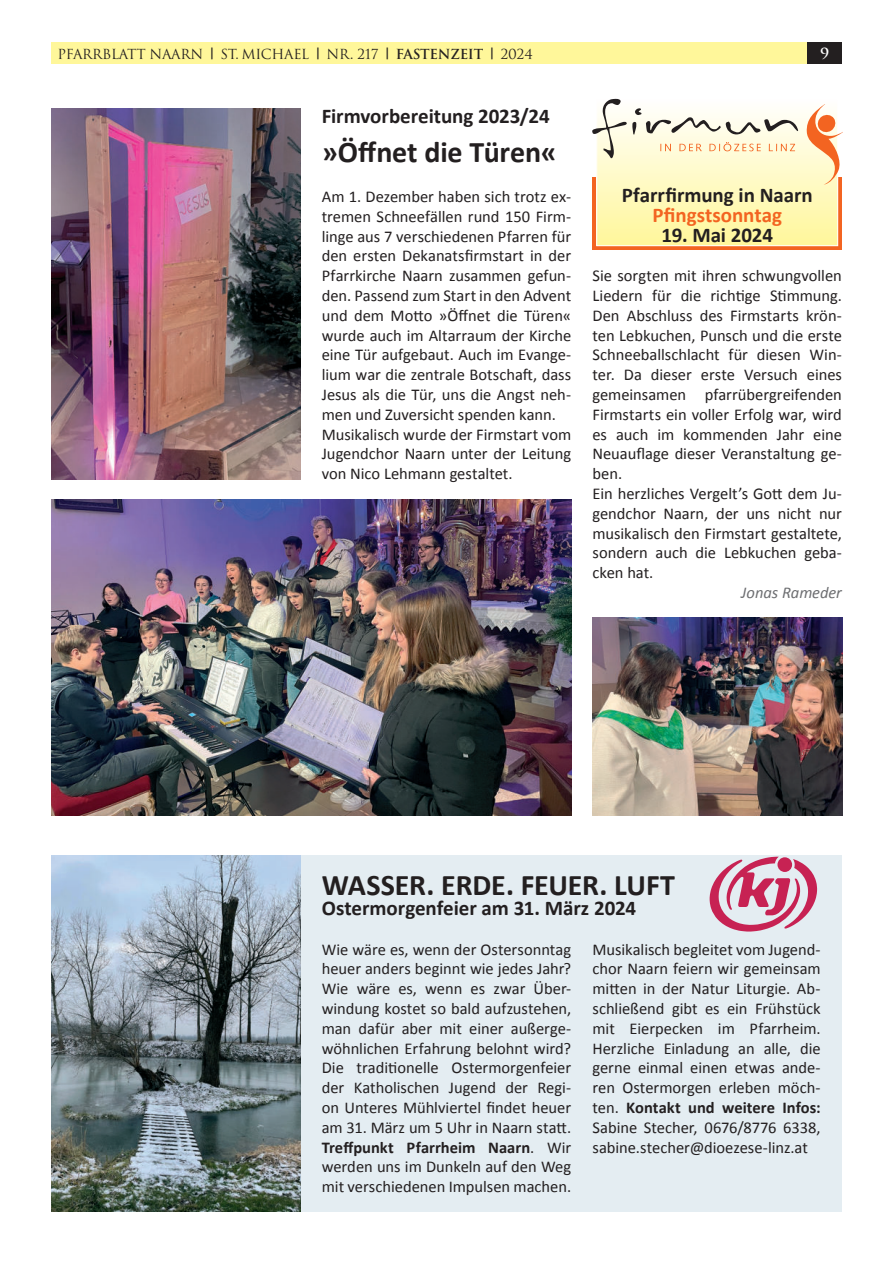
<style>
.page{position:relative;width:893px;height:1263px;background:#fff}
.page>*{position:absolute;margin:0;border:0;box-sizing:border-box;transform-origin:0 0}
.t1{font:700 30px "Calibri";letter-spacing:-.005em;color:#231f20}
.t2{font:700 21px "Calibri";letter-spacing:-.005em;color:#231f20}
.t3{font:700 21px "Calibri";color:#f36421}
.t4{font:16.5px/19.8px "Calibri";letter-spacing:-.005em;color:#231f20}
.t5{font:italic 16.5px "Calibri";letter-spacing:-.005em;color:#6d6e71}
.t6{font:700 15px "Trajan";color:#fff}
.t7{font:13.5px "Trajan";letter-spacing:-.02em;color:#231f20}
.s1{font-family:"Calibri";font-weight:300}
.s2{font-weight:700}
</style>
<div class="page">
<div style="left:51px;top:43px;width:757px;height:21px;background:#fff79a"></div>
<div style="left:808px;top:43px;width:34px;height:21px;background:#231f20"></div>
<svg style="left:592px;top:185px;width:250px;height:65px"></svg>
<svg style="left:598px;top:185px;width:238px;height:59px;background:#fff8af"></svg>
<div style="left:596px;top:99px;width:242px;height:147px;border:1px solid #fff"></div>
<svg style="left:592px;top:99px;width:250px;height:86px"></svg>
<img style="left:51px;top:109px;width:249px;height:370px">
<div style="left:51px;top:855px;width:791px;height:357px;background:#e4edf2"></div>
<img style="left:51px;top:855px;width:249px;height:357px">
<svg style="left:710px;top:857px;width:107px;height:74px"></svg>
<div style="left:777px;top:857px;width:15px;height:15px;background:#c72253;border-radius:50%"></div>
<img style="left:592px;top:618px;width:250px;height:198px">
<img style="left:51px;top:499px;width:520px;height:317px">
<p class="t7" style="left:57px;top:46px;width:477px">PFARRBLATT NAARN <span class="s1">|</span> ST. MICHAEL <span class="s1">|</span> NR. 217 <span class="s1">|</span> <span class="s2">FASTENZEIT</span> <span class="s1">|</span> 2024</p>
<p class="t6" style="left:820px;top:45px;width:11px">9</p>
<p class="t2" style="left:322px;top:102px;width:229px">Firmvorbereitung 2023/24</p>
<h1 class="t1" style="left:322px;top:133px;width:237px">»Ö昀昀net die Türen«</h1>
<p class="t4" style="left:322px;top:187px;width:251px">Am 1. Dezember haben sich trotz ex&shy;tremen Schneefällen rund 150 Firm&shy;linge aus 7 verschiedenen Pfarren für den ersten Dekanats昀椀rmstart in der Pfarrkirche Naarn zusammen gefun&shy;den. Passend zum Start in den Advent und dem Mo琀琀o »Ö昀昀net die Türen« wurde auch im Altarraum der Kirche eine Tür aufgebaut. Auch im Evange&shy;lium war die zentrale Botscha昀琀, dass Jesus als die Tür, uns die Angst neh&shy;men und Zuversicht spenden kann.<br>Musikalisch wurde der Firmstart vom Jugendchor Naarn unter der Leitung von Nico Lehmann gestaltet.</p>
<p class="t2" style="left:622px;top:182px;width:192px">Pfarr昀椀rmung in Naarn</p>
<p class="t3" style="left:652px;top:201px;width:131px">P昀椀ngstsonntag</p>
<p class="t2" style="left:661px;top:221px;width:113px">19. Mai 2024</p>
<p class="t4" style="left:592px;top:267px;width:251px">Sie sorgten mit ihren schwungvollen<br>Liedern für die rich琀椀ge S琀椀mmung.<br>Den Abschluss des Firmstarts krön&shy;ten Lebkuchen, Punsch und die erste<br>Schneeballschlacht für diesen Win&shy;ter. Da dieser erste Versuch eines gemeinsamen pfarrübergreifenden<br>Firm starts ein voller Erfolg war, wird es auch im kommenden Jahr eine<br>Neuau昀氀age dieser Veranstaltung ge&shy;ben.<br>Ein herzliches Vergelt’s Go琀琀 dem Ju&shy;gendchor Naarn, der uns nicht nur musikalisch den Firmstart gestaltete, sondern auch die Lebkuchen geba&shy;cken hat.</p>
<p class="t5" style="left:741px;top:581px;width:102px">Jonas Rameder</p>
<h1 class="t1" style="left:322px;top:866px;width:355px">WASSER. ERDE. FEUER. LUFT</h1>
<p class="t2" style="left:322px;top:894px;width:316px">Ostermorgenfeier am 31. März 2024</p>
<p class="t4" style="left:322px;top:940px;width:251px;text-align:justify">Wie wäre es, wenn der Ostersonntag heuer anders beginnt wie jedes Jahr?<br>Wie wäre es, wenn es zwar Über&shy;windung kostet so bald aufzustehen, man dafür aber mit einer außerge&shy;wöhnlichen Erfahrung belohnt wird?<br>Die tradi琀椀onelle Ostermorgenfeier der Katholischen Jugend der Regi&shy;on Unteres Mühlviertel 昀椀ndet heuer am 31. März um 5 Uhr in Naarn sta琀琀.<br><span class="s2">Tre昀昀punkt Pfarrheim Naarn</span>. Wir werden uns im Dunkeln auf den Weg mit verschiedenen Impulsen machen.</p>
<p class="t4" style="left:592px;top:940px;width:230px;text-align:justify">Musikalisch begleitet vom Jugend&shy;chor Naarn feiern wir gemeinsam mi琀琀en in der Natur Liturgie. Ab&shy;schließend gibt es ein Frühstück mit Eierpecken im Pfarrheim.<br>Herzliche Einladung an alle, die gerne einmal einen etwas ande&shy;ren Ostermorgen erleben möch&shy;ten. <span class="s2">Kontakt und weitere Infos:<br></span>Sabine Stecher, 0676/8776 6338, sabine.stecher@dioezese-linz.at</p>
</div>
